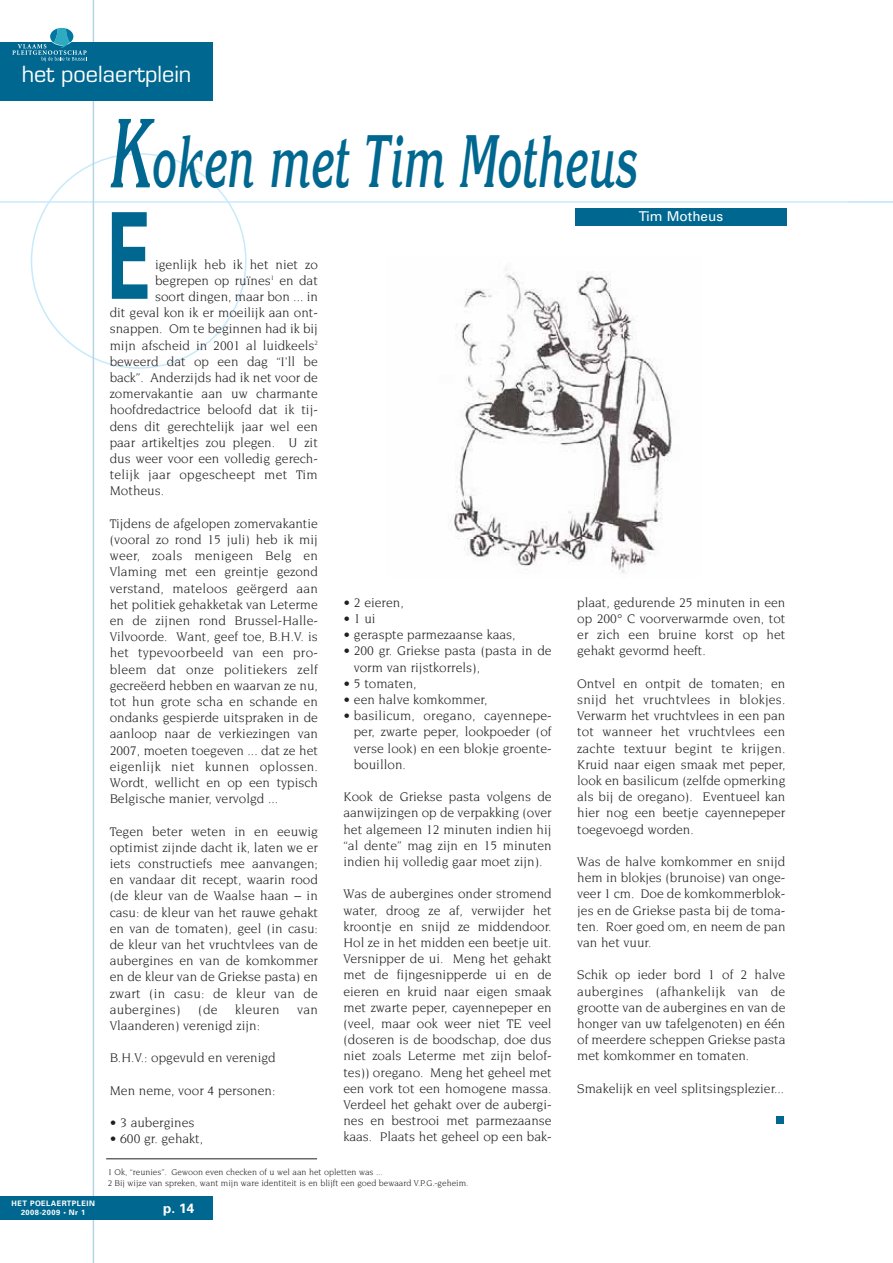
<style>
.page{position:relative;width:893px;height:1263px;background:#fff}
.page>*{position:absolute;margin:0;border:0;box-sizing:border-box;transform-origin:0 0}
.t1{font:700 120px "Univers";color:#006890;scale:.6 1}
.t2{font:italic 700 72.6px "Korinna";color:#006890;scale:.6 1}
.t3{font:24.3px "Eurostile";color:#fff}
.t4{font:13.5px/16.2px "Novarese";color:#231f20;text-align:justify}
.t5{font:13.5px "Novarese";letter-spacing:.02em;color:#231f20}
.t6{font:13.5px "Univers";color:#fff}
.t7{font:700 13.5px "Univers";color:#fff}
.t8{font:9px/10.8px "Novarese";color:#231f20}
.t9{font:700 7.5px/9px "Univers";letter-spacing:.055em;color:#fff;text-align:center}
.s1{font-size:95.85px}
</style>
<div class="page">
<svg style="left:31px;top:153px;width:215px;height:216px"></svg>
<hr style="left:0;top:201px;width:892px;height:2px;background:#c7eafb">
<hr style="left:93px;top:0;width:1px;height:1262px;background:#b4d5e5">
<div style="left:0;top:42px;width:212px;height:59px;background:#006890"></div>
<div style="left:0;top:1196px;width:212px;height:24px;background:#006890"></div>
<div style="left:575px;top:208px;width:211px;height:17px;background:#006890"></div>
<svg style="left:12px;top:28px;width:75px;height:34px"></svg>
<div style="left:776px;top:1117px;width:7px;height:7px;background:#006890"></div>
<div style="left:113px;top:253px;width:40px;height:48px;background:#fff"></div>
<hr style="left:106px;top:1158px;width:211px;height:1px;background:#231f20">
<img style="left:453px;top:268px;width:219px;height:305px">
<h3 class="t3" style="left:22px;top:61px;width:171px">het poelaertplein</h3>
<h2 class="t2" style="left:108px;top:119px;width:881px"><span class="s1">K</span>oken met Tim Motheus</h2>
<p class="t9" style="left:12px;top:1199px;width:85px">HET POELAERTPLEIN<br>2008-2009 • Nr 1</p>
<h1 class="t1" style="left:108px;top:184px;width:75px">E</h1>
<p class="t4" style="left:155px;top:256px;width:164px">igenlijk heb ik het niet zo</p>
<p class="t4" style="left:155px;top:272px;width:164px">begrepen op ruïnes<sup>1</sup> en dat</p>
<p class="t4" style="left:155px;top:288px;width:164px">soort dingen, maar bon ... in</p>
<p class="t4" style="left:110px;top:305px;width:210px">dit geval kon ik er moeilijk aan ont-</p>
<p class="t4" style="left:110px;top:321px;width:210px">snappen. Om te beginnen had ik bij</p>
<p class="t4" style="left:110px;top:337px;width:210px">mijn afscheid in 2001 al luidkeels<sup>2</sup></p>
<p class="t4" style="left:110px;top:353px;width:210px">beweerd dat op een dag “I'll be</p>
<p class="t4" style="left:110px;top:369px;width:210px">back”. Anderzijds had ik net voor de</p>
<p class="t4" style="left:110px;top:386px;width:209px">zomervakantie aan uw charmante</p>
<p class="t4" style="left:110px;top:402px;width:210px">hoofdredactrice beloofd dat ik tij-</p>
<p class="t4" style="left:110px;top:418px;width:210px">dens dit gerechtelijk jaar wel een</p>
<p class="t4" style="left:110px;top:434px;width:210px">paar artikeltjes zou plegen. U zit</p>
<p class="t4" style="left:110px;top:450px;width:210px">dus weer voor een volledig gerech-</p>
<p class="t5" style="left:110px;top:468px;width:210px">telijk jaar opgescheept met Tim</p>
<p class="t4" style="left:110px;top:483px;width:56px">Motheus.</p>
<p class="t4" style="left:110px;top:515px;width:210px">Tijdens de afgelopen zomervakantie (vooral zo rond 15 juli) heb ik mij weer, zoals menigeen Belg en Vlaming met een greintje gezond verstand, mateloos geërgerd aan het politiek gehakketak van Leterme en de zijnen rond Brussel-Halle-Vilvoorde. Want, geef toe, B.H.V. is het typevoorbeeld van een pro&shy;bleem dat onze politiekers zelf gecreëerd hebben en waarvan ze nu, tot hun grote scha en schande en ondanks gespierde uitspraken in de aanloop naar de verkiezingen van 2007, moeten toegeven ... dat ze het eigenlijk niet kunnen oplossen.<br>Wordt, wellicht en op een typisch Belgische manier, vervolgd ...</p>
<p class="t4" style="left:110px;top:823px;width:210px">Tegen beter weten in en eeuwig optimist zijnde dacht ik, laten we er iets constructiefs mee aanvangen; en vandaar dit recept, waarin rood (de kleur van de Waalse haan – in casu: de kleur van het rauwe gehakt en van de tomaten), geel (in casu: de kleur van het vruchtvlees van de aubergines en van de komkommer en de kleur van de Griekse pasta) en zwart (in casu: de kleur van de aubergines)</p>
<p class="t4" style="left:198px;top:1001px;width:21px">(de</p>
<p class="t5" style="left:235px;top:1002px;width:46px">kleuren</p>
<p class="t4" style="left:297px;top:1001px;width:22px">van</p>
<p class="t4" style="left:110px;top:1017px;width:152px">Vlaanderen) verenigd zijn:</p>
<p class="t4" style="left:110px;top:1050px;width:167px">B.H.V.: opgevuld en verenigd</p>
<p class="t4" style="left:110px;top:1082px;width:167px">Men neme, voor 4 personen:</p>
<p class="t4" style="left:110px;top:1115px;width:86px">• 3 aubergines</p>
<p class="t4" style="left:110px;top:1131px;width:95px">• 600 gr. gehakt,</p>
<p class="t4" style="left:343px;top:594px;width:62px">• 2 eieren,</p>
<p class="t4" style="left:343px;top:610px;width:34px">• 1 ui</p>
<p class="t4" style="left:343px;top:627px;width:174px">• geraspte parmezaanse kaas,</p>
<p class="t4" style="left:354px;top:643px;width:199px;text-indent:-10px">• 200 gr. Griekse pasta (pasta in de vorm van rijstkorrels),</p>
<p class="t4" style="left:343px;top:675px;width:75px">• 5 tomaten,</p>
<p class="t4" style="left:343px;top:691px;width:146px">• een halve komkommer,</p>
<p class="t4" style="left:354px;top:708px;width:199px;text-indent:-10px">• basilicum, oregano, cayennepe&shy;per, zwarte peper, lookpoeder (of verse look) en een blokje groente&shy;bouillon.</p>
<p class="t4" style="left:343px;top:789px;width:210px">Kook de Griekse pasta volgens de aanwijzingen op de verpakking (over het algemeen 12 minuten indien hij “al dente” mag zijn en 15 minuten indien hij volledig gaar moet zijn).</p>
<p class="t4" style="left:343px;top:886px;width:210px">Was de aubergines onder stromend water, droog ze af, verwijder het kroontje en snijd ze middendoor.<br>Hol ze in het midden een beetje uit.<br>Versnipper de ui. Meng het gehakt met de fijngesnipperde ui en de eieren en kruid naar eigen smaak met zwarte peper, cayennepeper en (veel, maar ook weer niet TE veel (doseren is de boodschap, doe dus niet zoals Leterme met zijn belof&shy;tes)) oregano. Meng het geheel met een vork tot een homogene massa.<br>Verdeel het gehakt over de aubergi&shy;nes en bestrooi met parmezaanse kaas. Plaats het geheel op een bak-</p>
<p class="t8" style="left:108px;top:1167px;width:362px">1 Ok, “reunies”. Gewoon even checken of u wel aan het opletten was ...<br>2 Bij wijze van spreken, want mijn ware identiteit is en blijft een goed bewaard V.P.G.-geheim.</p>
<p class="t7" style="left:163px;top:1200px;width:33px">p. 14</p>
<p class="t6" style="left:639px;top:208px;width:86px">Tim Motheus</p>
<p class="t4" style="left:577px;top:594px;width:210px">plaat, gedurende 25 minuten in een op 200° C voorverwarmde oven, tot er zich een bruine korst op het gehakt gevormd heeft.</p>
<p class="t4" style="left:577px;top:675px;width:210px">Ontvel en ontpit de tomaten; en snijd het vruchtvlees in blokjes.<br>Verwarm het vruchtvlees in een pan tot wanneer het vruchtvlees een zachte textuur begint te krijgen.<br>Kruid naar eigen smaak met peper, look en basilicum (zelfde opmerking als bij de oregano). Eventueel kan hier nog een beetje cayennepeper toegevoegd worden.</p>
<p class="t4" style="left:577px;top:853px;width:210px">Was de halve komkommer en snijd hem in blokjes (brunoise) van onge&shy;veer 1 cm. Doe de komkommerblok&shy;jes en de Griekse pasta bij de toma&shy;ten. Roer goed om, en neem de pan van het vuur.</p>
<p class="t4" style="left:577px;top:967px;width:210px">Schik op ieder bord 1 of 2 halve aubergines (afhankelijk van de grootte van de aubergines en van de honger van uw tafelgenoten) en één of meerdere scheppen Griekse pasta met komkommer en tomaten.</p>
<p class="t4" style="left:577px;top:1080px;width:209px">Smakelijk en veel splitsingsplezier...</p>
</div>
